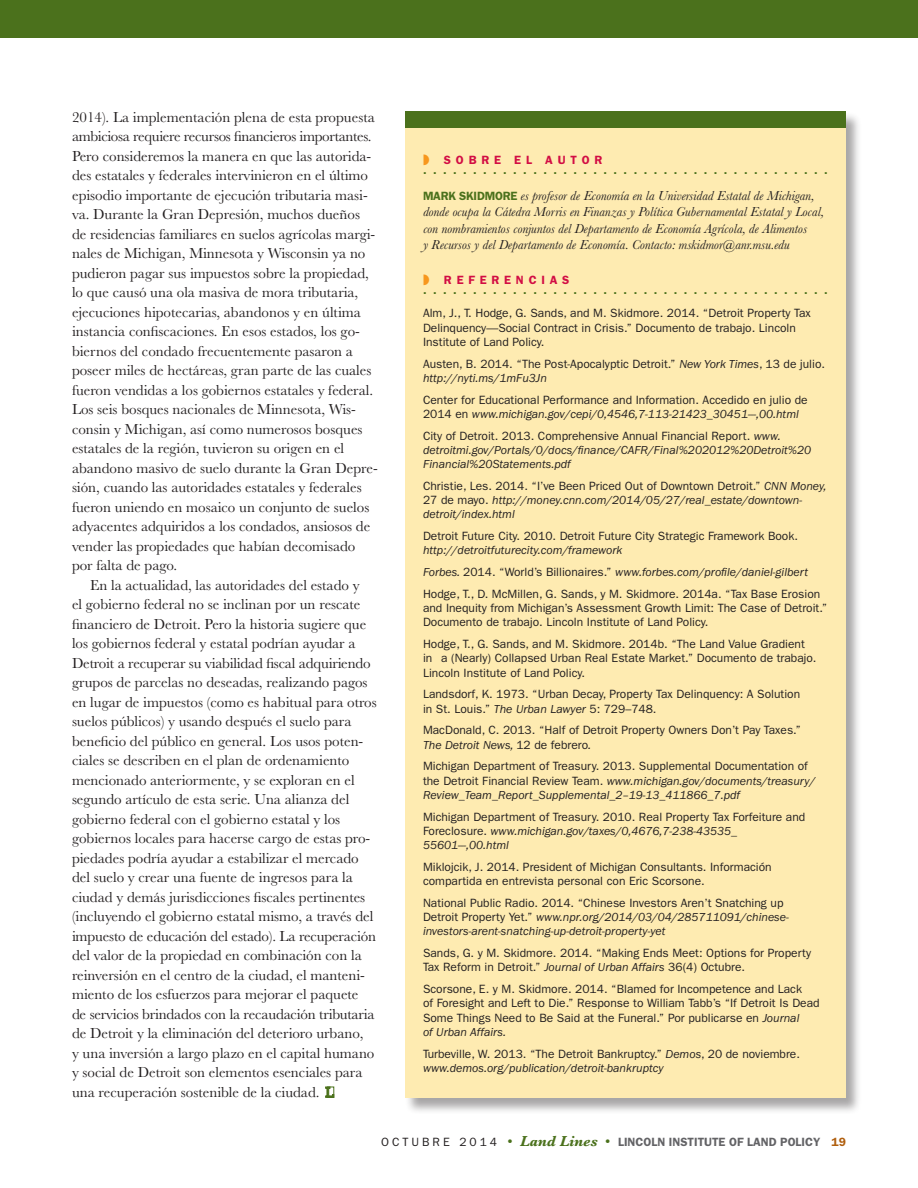
<style>
.page{position:relative;width:918px;height:1188px;background:#fff}
.page>*{position:absolute;margin:0;border:0;box-sizing:border-box;transform-origin:0 0}
._00_text{font:15px/19.5px "Baskerville MT Std";color:#231f20}
._21_author_bio{font:italic 13.5px/16.5px "Baskerville MT Std";color:#231f20}
._23_reference_text{font:12px/14.2px "ITC Franklin Gothic Std";color:#231f20}
._23_reference_text-2{font:italic 12px/14.2px "ITC Franklin Gothic Std";color:#231f20}
._00_text-2{font:600 12px "ITC Franklin Gothic Std";color:#4b711c}
.t1{font:600 12px "ITC Franklin Gothic Std";color:#636366}
._20_end_box_subhead{font:600 12px "ITC Franklin Gothic Std";letter-spacing:.4em;color:#d20d44}
.s1{color:#f7971d}
.s2{font-family:"ITC Franklin Gothic Std";font-weight:600;font-style:normal;font-size:12px;color:#4b711c}
.s3{font-style:italic}
.s4{font-style:normal}
.s5{font-weight:400;color:#231f20}
.s6{font-family:"Baskerville MT Std";font-weight:400;font-size:15px;color:#4b711c}
.s7{font-family:"Baskerville MT Std";font-weight:700;font-style:italic;font-size:15px;color:#4b711c}
.s8{color:#b05f0f}
</style>
<div class="page">
<div style="left:0;top:0;width:918px;height:38px;background:#4b711c"></div>
<div style="left:404px;top:112px;width:458px;height:1002px;background:#231f20;opacity:.4"></div>
<div style="left:405px;top:112px;width:441px;height:986px;background:#feebb1"></div>
<div style="left:405px;top:112px;width:441px;height:16px;background:#4b711c"></div>
<svg style="left:325px;top:1086px;width:9px;height:12px"></svg>
<p class="_00_text" style="left:72px;top:107px;width:307px">2014). La implementación plena de esta propuesta ambiciosa requiere recursos financieros importantes.<br>Pero consideremos la manera en que las autorida&shy;des estatales y federales intervinieron en el último episodio importante de ejecución tributaria masi&shy;va. Durante la Gran Depresión, muchos dueños de residencias familiares en suelos agrícolas margi&shy;nales de Michigan, Minnesota y Wisconsin ya no pudieron pagar sus impuestos sobre la propiedad, lo que causó una ola masiva de mora tributaria, ejecuciones hipotecarias, abandonos y en última instancia confiscaciones. En esos estados, los go&shy;biernos del condado frecuentemente pasaron a poseer miles de hectáreas, gran parte de las cuales fueron vendidas a los gobiernos estatales y federal.<br>Los seis bosques nacionales de Minnesota, Wis&shy;consin y Michigan, así como numerosos bosques estatales de la región, tuvieron su origen en el abandono masivo de suelo durante la Gran Depre&shy;sión, cuando las autoridades estatales y federales fueron uniendo en mosaico un conjunto de suelos adyacentes adquiridos a los condados, ansiosos de vender las propiedades que habían decomisado por falta de pago.</p>
<p class="_00_text" style="left:72px;top:575px;width:306px;text-indent:18px">En la actualidad, las autoridades del estado y<br>el gobierno federal no se inclinan por un rescate financiero de Detroit. Pero la historia sugiere que los gobiernos federal y estatal podrían ayudar a Detroit a recuperar su viabilidad fiscal adquiriendo grupos de parcelas no deseadas, realizando pagos en lugar de impuestos (como es habitual para otros suelos públicos) y usando después el suelo para beneficio del público en general. Los usos poten&shy;ciales se describen en el plan de ordenamiento mencionado anteriormente, y se exploran en el segundo artículo de esta serie. Una alianza del gobierno federal con el gobierno estatal y los gobiernos locales para hacerse cargo de estas pro&shy;piedades podría ayudar a estabilizar el mercado del suelo y crear una fuente de ingresos para la ciudad y demás jurisdicciones fiscales pertinentes (incluyendo el gobierno estatal mismo, a través del impuesto de educación del estado). La recuperación del valor de la propiedad en combinación con la reinversión en el centro de la ciudad, el manteni&shy;miento de los esfuerzos para mejorar el paquete<br>de servicios brindados con la recaudación tributaria de Detroit y la eliminación del deterioro urbano,<br>y una inversión a largo plazo en el capital humano y social de Detroit son elementos esenciales para una recuperación sostenible de la ciudad.</p>
<p class="_20_end_box_subhead" style="left:423px;top:152px;width:181px"><span class="s1">◗</span> SOBRE EL AUTOR</p>
<p class="_00_text-2" style="left:423px;top:163px;width:406px">. . . . . . . . . . . . . . . . . . . . . . . . . . . . . . . . . . . . . . . . .</p>
<p class="_21_author_bio" style="left:423px;top:187px;width:402px"><span class="s2">MARK SKIDMORE</span> es profesor de Economía en la Universidad Estatal de Michigan, donde ocupa la Cátedra Morris en Finanzas y Política Gubernamental Estatal y Local, con nombramientos conjuntos del Departamento de Economía Agrícola, de Alimentos<br>y Recursos y del Departamento de Economía. Contacto: mskidmor@anr.msu.edu</p>
<p class="_20_end_box_subhead" style="left:423px;top:272px;width:148px"><span class="s1">◗</span> REFERENCIAS</p>
<p class="_00_text-2" style="left:423px;top:283px;width:406px">. . . . . . . . . . . . . . . . . . . . . . . . . . . . . . . . . . . . . . . . .</p>
<p class="_23_reference_text" style="left:423px;top:306px;width:389px">Alm, J., T. Hodge, G. Sands, and M. Skidmore. 2014. “Detroit Property Tax<br>Delinquency—Social Contract in Crisis.” Documento de trabajo. Lincoln<br>Institute of Land Policy.</p>
<p class="_23_reference_text" style="left:423px;top:356px;width:404px">Austen, B. 2014. “The Post-Apocalyptic Detroit.” <span class="s3">New York Times</span>, 13 de julio. <span class="s3">http://nyti.ms/1mFu3Jn</span></p>
<p class="_23_reference_text" style="left:423px;top:392px;width:386px">Center for Educational Performance and Information. Accedido en julio de<br>2014 en <span class="s3">www.michigan.gov/cepi/0,4546,7-113-21423_30451---,00.html</span></p>
<p class="_23_reference_text-2" style="left:423px;top:429px;width:390px"><span class="s4">City of Detroit. 2013. Comprehensive Annual Financial Report.</span> www. detroitmi.gov/Portals/0/docs/finance/CAFR/Final%202012%20Detroit%20<br>Financial%20Statements.pdf</p>
<p class="_23_reference_text-2" style="left:423px;top:479px;width:405px"><span class="s4">Christie, Les. 2014. “I’ve Been Priced Out of Downtown Detroit.”</span> CNN Money,<br><span class="s4">27 de mayo.</span> http://money.cnn.com/2014/05/27/real_estate/downtown&shy;detroit/index.html</p>
<p class="_23_reference_text" style="left:423px;top:529px;width:377px">Detroit Future City. 2010. Detroit Future City Strategic Framework Book. <span class="s3">http://detroitfuturecity.com/framework</span></p>
<p class="_23_reference_text-2" style="left:423px;top:565px;width:387px">Forbes. <span class="s4">2014. “World’s Billionaires.”</span> www.forbes.com/profile/daniel-gilbert</p>
<p class="_23_reference_text" style="left:423px;top:587px;width:406px">Hodge, T., D. McMillen, G. Sands, y M. Skidmore. 2014a. “Tax Base Erosion and Inequity from Michigan’s Assessment Growth Limit: The Case of Detroit.”<br>Documento de trabajo. Lincoln Institute of Land Policy.</p>
<p class="_23_reference_text" style="left:423px;top:637px;width:395px">Hodge, T., G. Sands, and M. Skidmore. 2014b. “The Land Value Gradient in a (Nearly) Collapsed Urban Real Estate Market.” Documento de trabajo.<br>Lincoln Institute of Land Policy.</p>
<p class="_23_reference_text" style="left:423px;top:687px;width:379px">Landsdorf, K. 1973. “Urban Decay, Property Tax Delinquency: A Solution in St. Louis.” <span class="s3">The Urban Lawyer</span> 5: 729–748.</p>
<p class="_23_reference_text" style="left:423px;top:723px;width:380px">MacDonald, C. 2013. “Half of Detroit Property Owners Don’t Pay Taxes.”<br><span class="s3">The Detroit News,</span> 12 de febrero<span class="s3">.</span></p>
<p class="_23_reference_text" style="left:423px;top:759px;width:394px">Michigan Department of Treasury. 2013. Supplemental Documentation of the Detroit Financial Review Team. <span class="s3">www.michigan.gov/documents/treasury/<br>Review_Team_Report_Supplemental_2–19-13_411866_7.pdf</span></p>
<p class="_23_reference_text" style="left:423px;top:809px;width:384px">Michigan Department of Treasury. 2010. Real Property Tax Forfeiture and<br>Foreclosure. <span class="s3">www.michigan.gov/taxes/0,4676,7-238-43535_<br>55601---,00.html</span></p>
<p class="_23_reference_text" style="left:423px;top:860px;width:350px">Miklojcik, J. 2014. President of Michigan Consultants. Información compartida en entrevista personal con Eric Scorsone.</p>
<p class="_23_reference_text-2" style="left:423px;top:896px;width:367px"><span class="s4">National Public Radio. 2014. “Chinese Investors Aren’t Snatching up<br>Detroit Property Yet.”</span> www.npr.org/2014/03/04/285711091/chinese&shy;investors-arent-snatching-up-detroit-property-yet</p>
<p class="_23_reference_text" style="left:423px;top:946px;width:390px">Sands, G. y M. Skidmore. 2014. “Making Ends Meet: Options for Property<br>Tax Reform in Detroit.” <span class="s3">Journal of Urban Affairs</span> 36(4) Octubre.</p>
<p class="_23_reference_text" style="left:423px;top:982px;width:398px">Scorsone, E. y M. Skidmore. 2014. “Blamed for Incompetence and Lack<br>of Foresight and Left to Die.” Response to William Tabb’s “If Detroit Is Dead Some Things Need to Be Said at the Funeral.” Por publicarse en <span class="s3">Journal<br>of Urban Affairs.</span></p>
<p class="_23_reference_text" style="left:423px;top:1046px;width:379px">Turbeville, W. 2013. “The Detroit Bankruptcy.” <span class="s3">Demos</span>, 20 de noviembre. <span class="s3">www.demos.org/publication/detroit-bankruptcy</span></p>
<p class="t1" style="left:381px;top:1135px;width:466px"><span class="s5">O C T U B R E 2 0 1 4</span> <span class="s6">•</span> <span class="s7">Land Lines</span> <span class="s6">•</span> LINCOLN INSTITUTE OF LAND POLICY <span class="s8">19</span></p>
</div>
